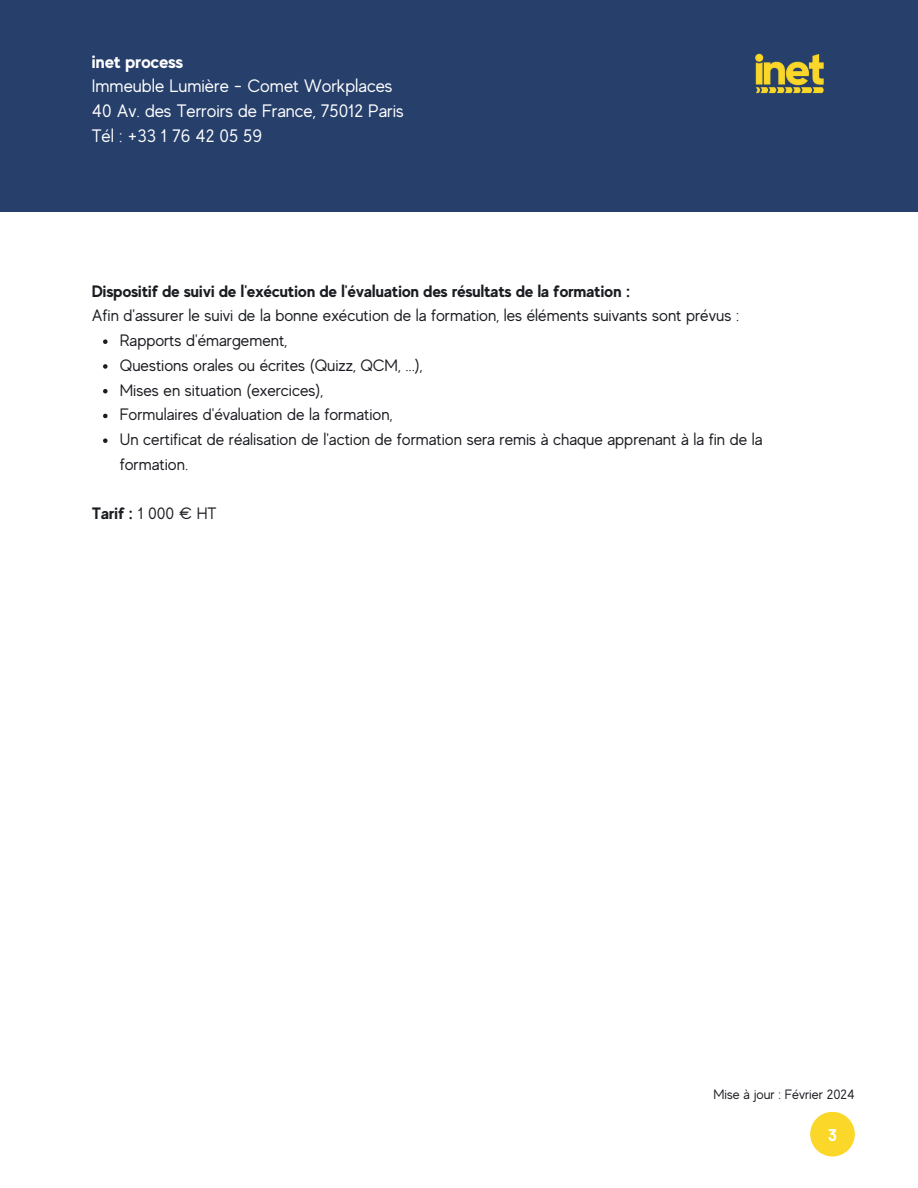
<style>
.page{position:relative;width:918px;height:1188px;background:#fff}
.page>*{position:absolute;margin:0;border:0;box-sizing:border-box;transform-origin:0 0}
.t1{font:18px/24.8px "MADE Evolve Sans";color:#fff}
.t2{font:16.5px/24.8px "MADE Evolve Sans";color:#1b1d22}
.t3{font:700 16.5px "Barlow";color:#fff}
.t4{font:13.5px "MADE Evolve Sans";color:#1b1d22}
.s1{font-weight:700}
</style>
<div class="page">
<div style="left:0;top:0;width:918px;height:212px;background:#263f6b"></div>
<img style="left:755px;top:53px;width:69px;height:41px">
<div style="left:810px;top:1112px;width:45px;height:44px;background:#fad728;border-radius:50%"></div>
<svg style="left:103px;top:339px;width:5px;height:5px"></svg>
<svg style="left:103px;top:364px;width:5px;height:5px"></svg>
<svg style="left:103px;top:389px;width:5px;height:4px"></svg>
<svg style="left:103px;top:414px;width:5px;height:4px"></svg>
<svg style="left:103px;top:438px;width:5px;height:5px"></svg>
<p class="t1" style="left:92px;top:49px;width:314px"><span class="s1">inet process<br></span>Immeuble Lumière - Comet Workplaces<br>40 Av. des Terroirs de France, 75012 Paris<br>Tél : +33 1 76 42 05 59</p>
<p class="t2" style="left:92px;top:279px;width:649px"><span class="s1">Dispositif de suivi de l'exécution de l'évaluation des résultats de la formation :<br></span>Afin d'assurer le suivi de la bonne exécution de la formation, les éléments suivants sont prévus :</p>
<p class="t2" style="left:120px;top:328px;width:169px">Rapports d'émargement,</p>
<p class="t2" style="left:120px;top:353px;width:304px">Questions orales ou écrites (Quizz, QCM, ...),</p>
<p class="t2" style="left:120px;top:378px;width:205px">Mises en situation (exercices),</p>
<h1 class="t2" style="left:120px;top:403px;width:274px">Formulaires d'évaluation de la formation,</h1>
<p class="t2" style="left:120px;top:427px;width:644px">Un certificat de réalisation de l'action de formation sera remis à chaque apprenant à la fin de la formation.</p>
<p class="t2" style="left:92px;top:502px;width:126px"><span class="s1">Tarif :</span> 1 000 € HT</p>
<p class="t4" style="left:713px;top:1087px;width:143px">Mise à jour : Février 2024</p>
<h1 class="t3" style="left:828px;top:1125px;width:10px">3</h1>
</div>
